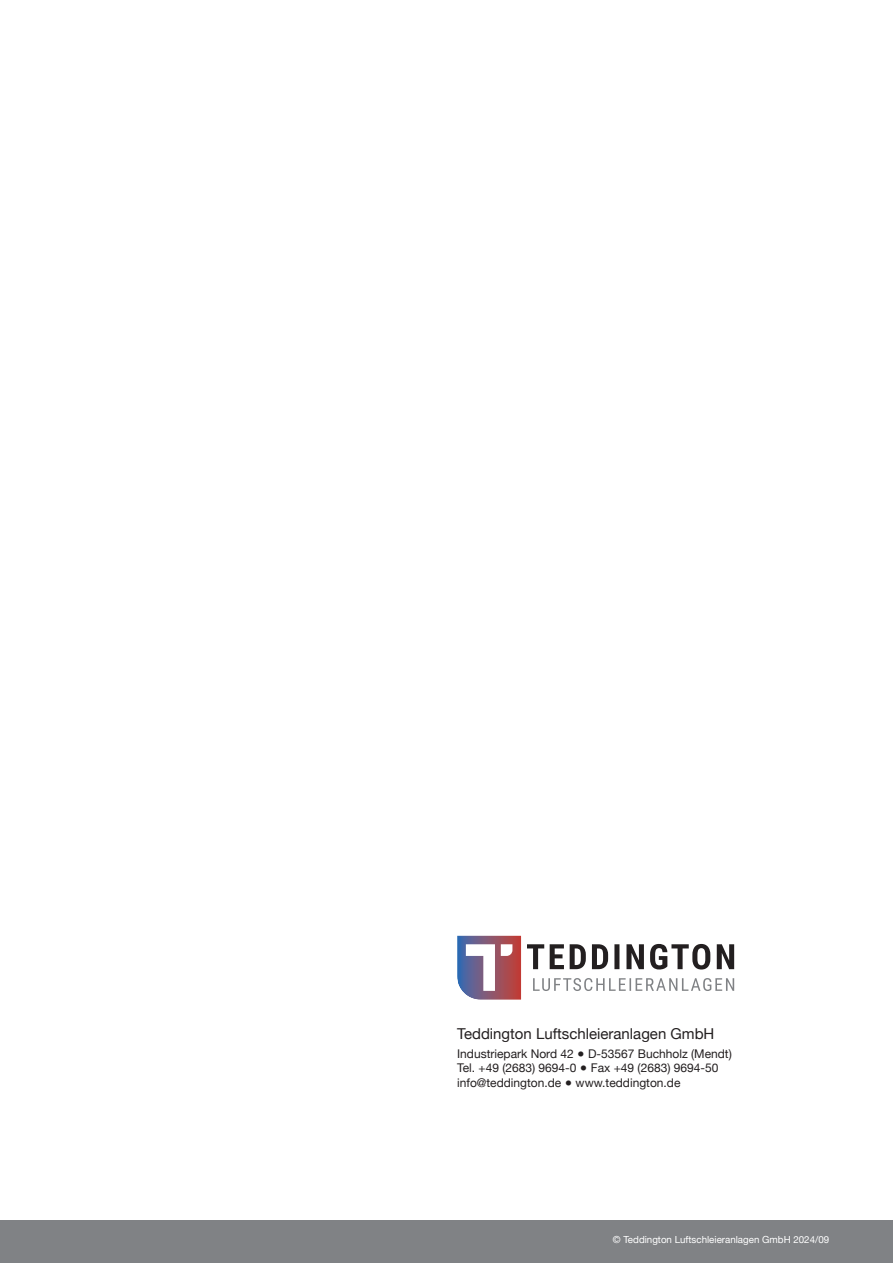
<style>
.page{position:relative;width:893px;height:1263px;background:#fff}
.page>*{position:absolute;margin:0;border:0;box-sizing:border-box;transform-origin:0 0}
.t1{font:15px "Helvetica Neue";color:#231f20}
.t2{font:12px/14.4px "Helvetica Neue";color:#231f20}
.t3{font:9.75px "Helvetica Neue";color:#fff}
</style>
<div class="page">
<svg style="left:527px;top:944px;width:207px;height:25px"></svg>
<svg style="left:457px;top:935px;width:64px;height:64px"></svg>
<svg style="left:533px;top:978px;width:201px;height:13px"></svg>
<div style="left:0;top:1220px;width:893px;height:43px;background:#808285"></div>
<p class="t1" style="left:457px;top:1028px;width:259px">Teddington Luftschleieranlagen GmbH</p>
<p class="t2" style="left:457px;top:1047px;width:276px">Industriepark Nord 42 ● D-53567 Buchholz (Mendt)<br>Tel. +49 (2683) 9694-0 ● Fax +49 (2683) 9694-50 info@teddington.de ● www.teddington.de</p>
<p class="t3" style="left:613px;top:1232px;width:218px">© Teddington Luftschleieranlagen GmbH 2024/09</p>
</div>
